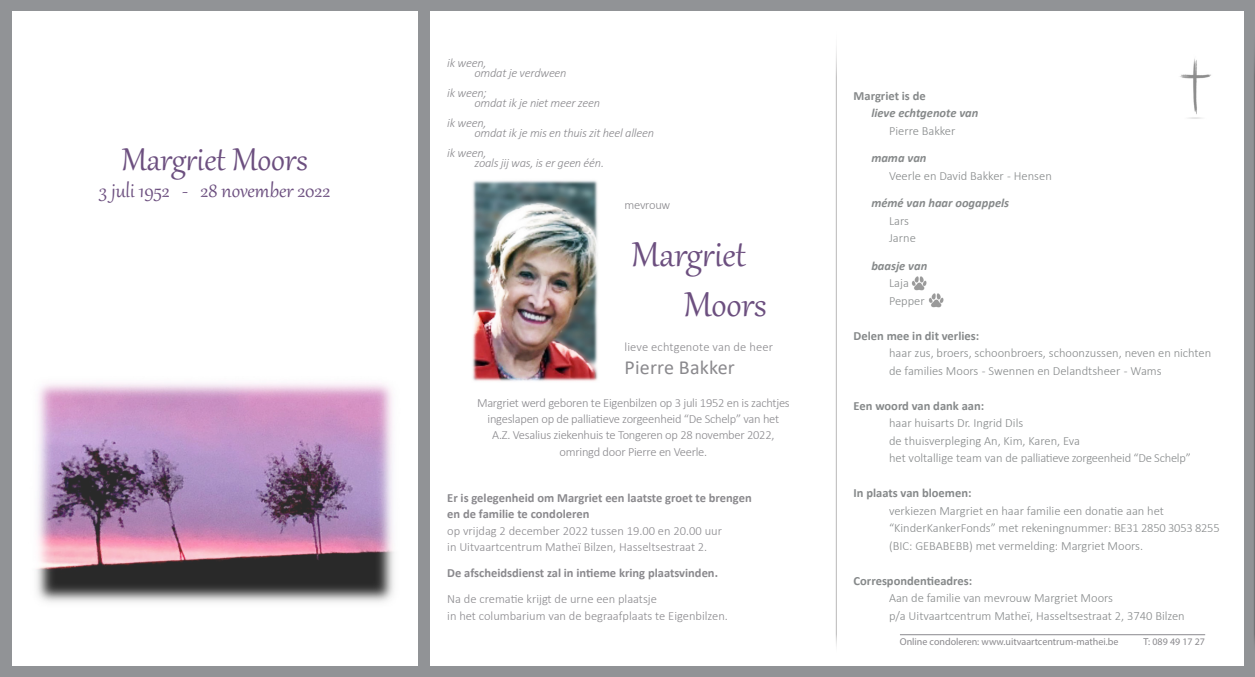
<style>
.page{position:relative;width:1255px;height:677px;background:#fff}
.page>*{position:absolute;margin:0;border:0;box-sizing:border-box;transform-origin:0 0}
.t1{font:42.5px "Gabriola";color:#6c4f7f}
.t2{font:38.75px "Gabriola";color:#6c4f7f}
.t3{font:23.75px "Gabriola";color:#6c4f7f}
.t4{font:20px "Calibri";letter-spacing:.01em;color:#8a898d}
.t5{font:300 12.5px "Calibri";color:#86898a}
.t6{font:300 12.5px/16.2px "Calibri";letter-spacing:-.02em;color:#8a898d;text-align:center}
.t7{font:300 12.5px "Calibri";color:#8a898d}
.t8{font:italic 300 12.5px "Calibri";letter-spacing:-.02em;color:#8a898d}
.t9{font:700 12.5px "Calibri";color:#8a898d}
.t10{font:700 12.5px "Calibri";color:#86898a}
.t11{font:italic 700 12.5px "Calibri";color:#86898a}
.t12{font:300 12.5px "Calibri";letter-spacing:-.02em;color:#86898a}
.t13{font:300 12.5px "Calibri";letter-spacing:.01em;color:#8a898d}
.t14{font:10px "Myriad Pro";color:#8a898d}
</style>
<div class="page">
<div style="left:1244px;top:0;width:10px;height:677px;background:#919396"></div>
<hr style="left:899px;top:634px;width:306px;height:1px;background:#8a898d">
<div style="left:0;top:0;width:1254px;height:11px;background:#919396"></div>
<div style="left:0;top:0;width:11px;height:677px;background:#919396"></div>
<hr style="left:835px;top:24px;width:1px;height:632px;background:#231f20">
<div style="left:3px;top:667px;width:1251px;height:10px;background:#919396"></div>
<img style="left:1180px;top:58px;width:31px;height:61px">
<div style="left:1px;top:1px;width:11px;height:676px;background:#919396"></div>
<div style="left:418px;top:0;width:10px;height:676px;background:#919396"></div>
<hr style="left:1253px;top:23px;width:1px;height:632px;background:#231f20">
<div style="left:420px;top:666px;width:834px;height:11px;background:#919396"></div>
<div style="left:419px;top:0;width:10px;height:677px;background:#919396"></div>
<img style="left:472px;top:180px;width:126px;height:201px">
<img style="left:36px;top:383px;width:358px;height:220px">
<img style="left:912px;top:276px;width:15px;height:14px">
<img style="left:929px;top:293px;width:15px;height:15px">
<p class="t2" style="left:122px;top:134px;width:187px">Margriet Moors</p>
<p class="t3" style="left:99px;top:175px;width:232px">3 juli 1952 - 28 november 2022</p>
<p class="t8" style="left:447px;top:55px;width:41px">ik ween,</p>
<p class="t8" style="left:474px;top:65px;width:93px">omdat je verdween</p>
<p class="t8" style="left:447px;top:85px;width:41px">ik ween;</p>
<p class="t8" style="left:474px;top:95px;width:127px">omdat ik je niet meer zeen</p>
<p class="t8" style="left:447px;top:115px;width:41px">ik ween,</p>
<p class="t8" style="left:474px;top:125px;width:181px">omdat ik je mis en thuis zit heel alleen</p>
<p class="t8" style="left:447px;top:145px;width:41px">ik ween,</p>
<p class="t8" style="left:474px;top:155px;width:131px">zoals jij was, is er geen één.</p>
<p class="t6" style="left:624px;top:197px;width:47px">mevrouw</p>
<p class="t1" style="left:632px;top:226px;width:115px">Margriet</p>
<p class="t1" style="left:684px;top:276px;width:84px">Moors</p>
<p class="t13" style="left:624px;top:339px;width:150px">lieve echtgenote van de heer</p>
<p class="t4" style="left:624px;top:354px;width:112px">Pierre Bakker</p>
<p class="t6" style="left:477px;top:394px;width:314px">Margriet werd geboren te Eigenbilzen op 3 juli 1952 en is zachtjes ingeslapen op de palliatieve zorgeenheid “De Schelp” van het</p>
<p class="t6" style="left:492px;top:427px;width:284px">A.Z. Vesalius ziekenhuis te Tongeren op 28 november 2022,</p>
<p class="t6" style="left:559px;top:443px;width:149px">omringd door Pierre en Veerle.</p>
<p class="t9" style="left:447px;top:489px;width:306px">Er is gelegenheid om Margriet een laatste groet te brengen</p>
<p class="t9" style="left:447px;top:505px;width:144px">en de familie te condoleren</p>
<p class="t7" style="left:447px;top:522px;width:276px">op vrijdag 2 december 2022 tussen 19.00 en 20.00 uur</p>
<p class="t7" style="left:447px;top:539px;width:261px">in Uitvaartcentrum Matheï Bilzen, Hasseltsestraat 2.</p>
<p class="t9" style="left:447px;top:564px;width:272px">De afscheidsdienst zal in intieme kring plaatsvinden.</p>
<p class="t7" style="left:447px;top:591px;width:211px">Na de crematie krijgt de urne een plaatsje</p>
<p class="t7" style="left:447px;top:607px;width:282px">in het columbarium van de begraafplaats te Eigenbilzen.</p>
<p class="t10" style="left:853px;top:87px;width:74px">Margriet is de</p>
<p class="t11" style="left:871px;top:104px;width:109px">lieve echtgenote van</p>
<p class="t5" style="left:889px;top:123px;width:68px">Pierre Bakker</p>
<p class="t11" style="left:871px;top:149px;width:57px">mama van</p>
<p class="t5" style="left:889px;top:168px;width:164px">Veerle en David Bakker - Hensen</p>
<p class="t11" style="left:871px;top:194px;width:139px">mémé van haar oogappels</p>
<p class="t5" style="left:889px;top:213px;width:22px">Lars</p>
<p class="t5" style="left:889px;top:230px;width:28px">Jarne</p>
<p class="t11" style="left:871px;top:257px;width:57px">baasje van</p>
<p class="t5" style="left:889px;top:275px;width:21px">Laja</p>
<p class="t5" style="left:889px;top:293px;width:37px">Pepper</p>
<p class="t10" style="left:853px;top:327px;width:127px">Delen mee in dit verlies:</p>
<p class="t5" style="left:889px;top:345px;width:324px">haar zus, broers, schoonbroers, schoonzussen, neven en nichten</p>
<p class="t5" style="left:889px;top:363px;width:274px">de families Moors - Swennen en Delandtsheer - Wams</p>
<p class="t10" style="left:853px;top:397px;width:132px">Een woord van dank aan:</p>
<p class="t5" style="left:889px;top:415px;width:136px">haar huisarts Dr. Ingrid Dils</p>
<p class="t5" style="left:889px;top:433px;width:192px">de thuisverpleging An, Kim, Karen, Eva</p>
<p class="t12" style="left:889px;top:450px;width:303px">het voltallige team van de palliatieve zorgeenheid “De Schelp”</p>
<p class="t10" style="left:853px;top:484px;width:119px">In plaats van bloemen:</p>
<p class="t5" style="left:889px;top:503px;width:276px">verkiezen Margriet en haar familie een donatie aan het</p>
<p class="t5" style="left:889px;top:520px;width:332px">“KinderKankerFonds” met rekeningnummer: BE31 2850 3053 8255</p>
<p class="t5" style="left:889px;top:538px;width:256px">(BIC: GEBABEBB) met vermelding: Margriet Moors.</p>
<p class="t10" style="left:853px;top:572px;width:120px">Correspondentieadres:</p>
<p class="t5" style="left:889px;top:590px;width:225px">Aan de familie van mevrouw Margriet Moors</p>
<p class="t5" style="left:889px;top:608px;width:297px">p/a Uitvaartcentrum Matheï, Hasseltsestraat 2, 3740 Bilzen</p>
<p class="t14" style="left:899px;top:635px;width:220px">Online condoleren: www.uitvaartcentrum-mathei.be</p>
<p class="t14" style="left:1143px;top:635px;width:63px">T: 089 49 17 27</p>
</div>
